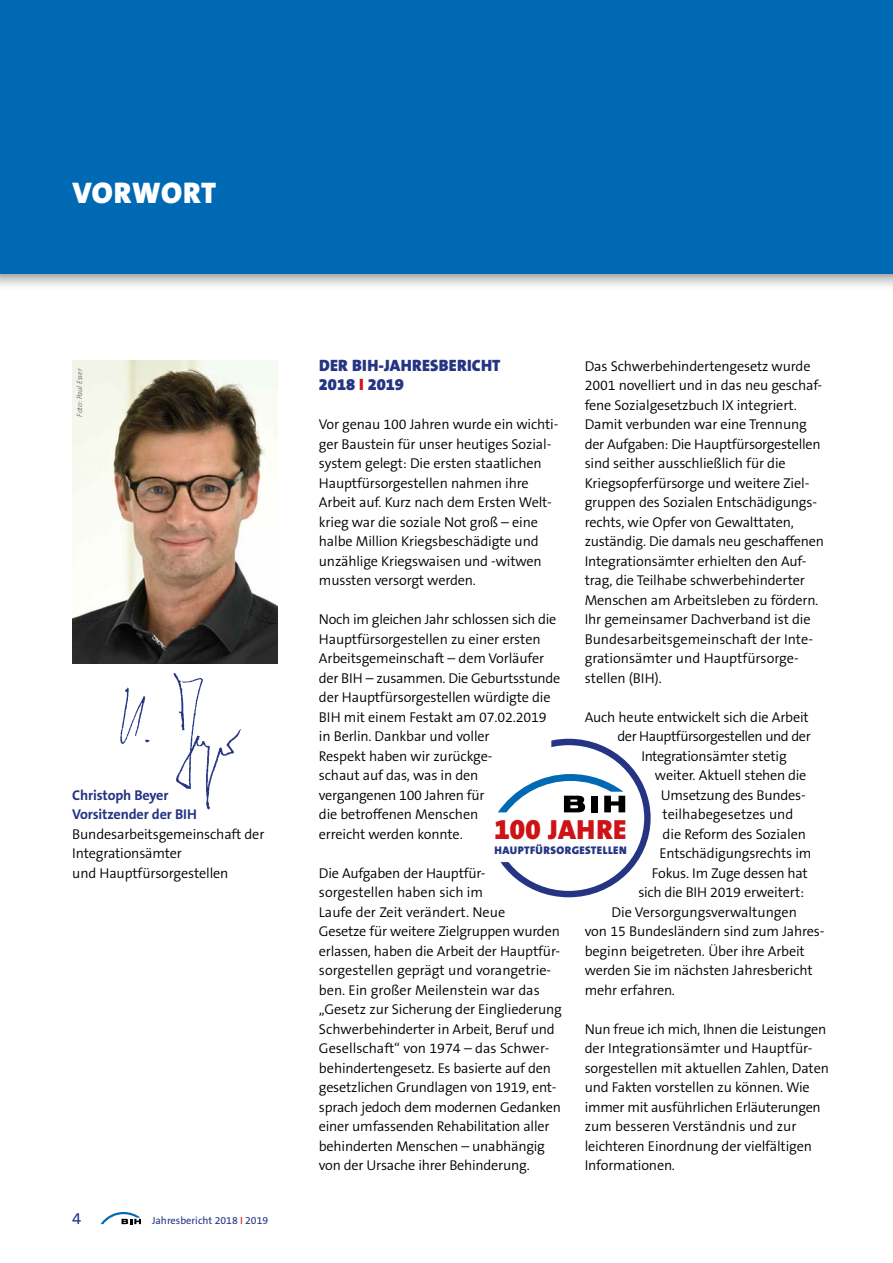
<style>
.page{position:relative;width:893px;height:1263px;background:#fff}
.page>*{position:absolute;margin:0;border:0;box-sizing:border-box;transform-origin:0 0}
.t1{font:900 30px "The Sans B W9";letter-spacing:.02em;color:#fff}
.t2{font:900 27.75px "The Sans B W9";letter-spacing:.02em;color:#cd1316}
.HL_Fließtext_Black_1{font:900 16.5px/19.5px "The Sans B W9";letter-spacing:.015em;color:#253483}
.t3{font:16.5px "The Sans B W5 Plain";color:#253483}
.Fließtext_Flattersat{font:300 14.25px/19.5px "The Sans B W4";letter-spacing:-.01em;color:#000}
.Fließtext_Flattersat-2{font:700 14.25px "The Sans B W7";letter-spacing:-.01em;color:#253483}
.Fließtext_Flattersat-3{font:300 14.25px "The Sans B W4";letter-spacing:-.03em;color:#000}
.t4{font:900 11.1px "The Sans B W9";letter-spacing:.04em;color:#253483}
.t5{font:10.5px "The Sans B W5 Plain";color:#253483}
.t6{font:italic 300 7.5px "The Sans B W4";letter-spacing:-.01em;color:#6f6f6e}
.s1{color:#cd1316}
</style>
<div class="page">
<svg style="left:100px;top:1212px;width:41px;height:12px"></svg>
<div style="left:0;top:0;width:893px;height:291px;background:#000;opacity:.5"></div>
<div style="left:0;top:0;width:893px;height:274px;background:#0069b4"></div>
<img style="left:72px;top:360px;width:205px;height:303px">
<img style="left:120px;top:672px;width:121px;height:138px">
<svg style="left:498px;top:738px;width:153px;height:160px"></svg>
<h1 class="t1" style="left:72px;top:174px;width:145px">VORWORT</h1>
<p class="t6" style="left:75px;top:417px;width:50px;rotate:-90deg">Foto: Paul Esser</p>
<p class="Fließtext_Flattersat-2" style="left:72px;top:786px;width:98px">Christoph Beyer</p>
<p class="Fließtext_Flattersat-2" style="left:72px;top:805px;width:126px">Vorsitzender der BIH</p>
<p class="Fließtext_Flattersat" style="left:72px;top:824px;width:194px">Bundesarbeitsgemeinschaft der<br>Integrationsämter<br>und Hauptfürsorgestellen</p>
<p class="t3" style="left:72px;top:1208px;width:11px">4</p>
<p class="t5" style="left:152px;top:1213px;width:118px">Jahresbericht 2018 <span class="s1">I</span> 2019</p>
<p class="HL_Fließtext_Black_1" style="left:319px;top:356px;width:183px">DER BIH-JAHRESBERICHT<br>2018 <span class="s1">I</span> 2019</p>
<p class="Fließtext_Flattersat" style="left:319px;top:415px;width:241px">Vor genau 100 Jahren wurde ein wichti&shy;ger Baustein für unser heutiges Sozial&shy;system gelegt: Die ersten staatlichen Hauptfürsorgestellen nahmen ihre Arbeit auf. Kurz nach dem Ersten Welt&shy;krieg war die soziale Not groß – eine halbe Million Kriegsbeschädigte und unzählige Kriegswaisen und -witwen mussten versorgt werden.</p>
<p class="Fließtext_Flattersat" style="left:319px;top:610px;width:243px">Noch im gleichen Jahr schlossen sich die<br>Hauptfürsorgestellen zu einer ersten<br>Arbeitsgemeinschaft – dem Vorläufer der BIH – zusammen. Die Geburtsstunde der Hauptfürsorgestellen würdigte die<br>BIH mit einem Festakt am 07.02.2019 in Berlin. Dankbar und voller<br>Respekt haben wir zurückge-<br>schaut auf das, was in den<br>vergangenen 100 Jahren für<br>die betroffenen Menschen<br>erreicht werden konnte.</p>
<p class="Fließtext_Flattersat" style="left:319px;top:863px;width:244px">Die Aufgaben der Hauptfür&shy;sorgestellen haben sich im<br>Laufe der Zeit verändert. Neue<br>Gesetze für weitere Zielgruppen wurden erlassen, haben die Arbeit der Hauptfür&shy;sorgestellen geprägt und vorangetrie&shy;ben. Ein großer Meilenstein war das „Gesetz zur Sicherung der Eingliederung Schwerbehinderter in Arbeit, Beruf und Gesellschaft“ von 1974 – das Schwer&shy;behindertengesetz. Es basierte auf den gesetzlichen Grundlagen von 1919, ent&shy;sprach jedoch dem modernen Gedanken einer umfassenden Rehabilitation aller behinderten Menschen – unabhängig von der Ursache ihrer Behinderung.</p>
<p class="Fließtext_Flattersat" style="left:585px;top:356px;width:241px">Das Schwerbehindertengesetz wurde 2001 novelliert und in das neu geschaf&shy;fene Sozialgesetzbuch IX integriert.<br>Damit verbunden war eine Trennung der Aufgaben: Die Hauptfürsorgestellen sind seither ausschließlich für die Kriegsopferfürsorge und weitere Ziel&shy;gruppen des Sozialen Entschädigungs&shy;rechts, wie Opfer von Gewalttaten, zuständig. Die damals neu geschaffenen Integrationsämter erhielten den Auf&shy;trag, die Teilhabe schwerbehinderter Menschen am Arbeitsleben zu fördern.<br>Ihr gemeinsamer Dachverband ist die Bundesarbeitsgemeinschaft der Inte&shy;grationsämter und Hauptfürsorge&shy;stellen (BIH).</p>
<p class="Fließtext_Flattersat" style="left:585px;top:707px;width:226px">Auch heute entwickelt sich die Arbeit</p>
<p class="Fließtext_Flattersat-3" style="left:617px;top:727px;width:195px">der Hauptfürsorgestellen und der</p>
<p class="Fließtext_Flattersat" style="left:641px;top:746px;width:147px">Integrationsämter stetig</p>
<p class="Fließtext_Flattersat" style="left:655px;top:766px;width:153px">weiter. Aktuell stehen die</p>
<p class="Fließtext_Flattersat" style="left:661px;top:785px;width:145px">Umsetzung des Bundes-</p>
<p class="Fließtext_Flattersat" style="left:662px;top:805px;width:133px">teilhabegesetzes und</p>
<p class="Fließtext_Flattersat" style="left:662px;top:824px;width:145px">die Reform des Sozialen</p>
<p class="Fließtext_Flattersat" style="left:659px;top:844px;width:153px">Entschädigungsrechts im</p>
<p class="Fließtext_Flattersat" style="left:652px;top:863px;width:157px">Fokus. Im Zuge dessen hat</p>
<p class="Fließtext_Flattersat" style="left:638px;top:883px;width:167px">sich die BIH 2019 erweitert:</p>
<p class="Fließtext_Flattersat" style="left:611px;top:902px;width:187px">Die Versorgungsverwaltungen</p>
<p class="Fließtext_Flattersat" style="left:585px;top:922px;width:241px">von 15 Bundesländern sind zum Jahres-</p>
<p class="Fließtext_Flattersat" style="left:585px;top:941px;width:222px">beginn beigetreten. Über ihre Arbeit</p>
<p class="Fließtext_Flattersat" style="left:585px;top:961px;width:229px">werden Sie im nächsten Jahresbericht</p>
<p class="Fließtext_Flattersat" style="left:585px;top:980px;width:92px">mehr erfahren.</p>
<p class="Fließtext_Flattersat" style="left:585px;top:1019px;width:246px">Nun freue ich mich, Ihnen die Leistungen der Integrationsämter und Hauptfür&shy;sorgestellen mit aktuellen Zahlen, Daten und Fakten vorstellen zu können. Wie immer mit ausführlichen Erläuterungen zum besseren Verständnis und zur leichteren Einordnung der vielfältigen Informationen.</p>
<p class="t2" style="left:494px;top:812px;width:134px">100 JAHRE</p>
<p class="t4" style="left:494px;top:843px;width:134px">HAUPTFÜRSORGESTELLEN</p>
</div>
